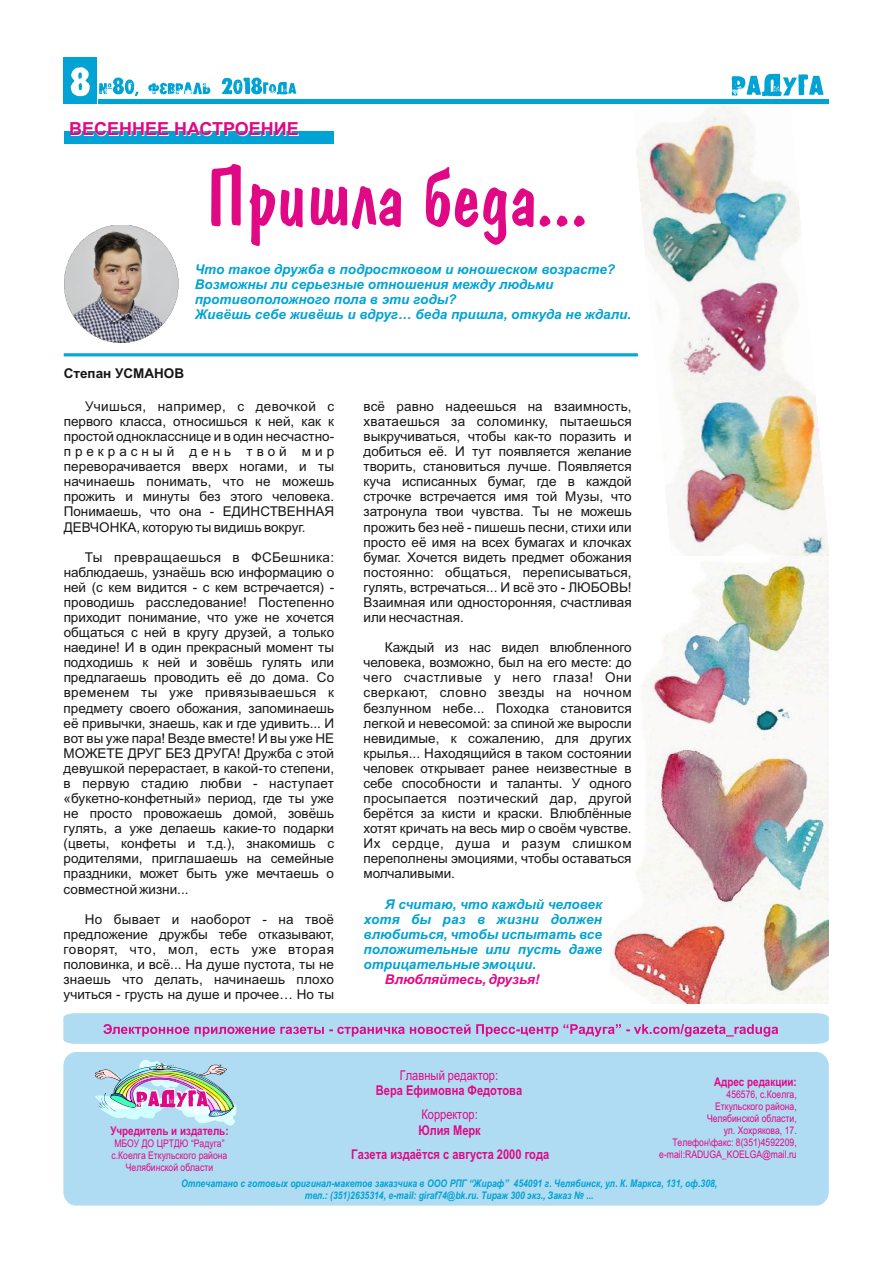
<style>
.page{position:relative;width:893px;height:1263px;background:#fff}
.page>*{position:absolute;margin:0;border:0;box-sizing:border-box;transform-origin:0 0}
.t1{font:700 18px "Arial";color:#fff}
.t2{font:13.5px/15.1px "Arial";color:#151616;text-align:justify}
.t3{font:italic 700 13.5px/15.1px "Arial";color:#00a3d4}
.t4{font:700 13.5px "Arial Narrow";color:#e10886}
.t5{font:13.5px "Arial Narrow";color:#e10886}
.t6{font:italic 700 13.5px "Arial";color:#e10886}
.t7{font:700 13.5px "Arial";color:#151616}
.t8{font:700 12px "Arial Narrow";color:#e10886}
.t9{font:10.5px/11.9px "Arial Narrow";color:#e10886;text-align:right}
.t10{font:italic 700 10.5px/12px "Arial Narrow";color:#00a3d4;text-align:center}
</style>
<div class="page">
<img style="left:633px;top:96px;width:196px;height:460px">
<hr style="left:64px;top:353px;width:574px;height:3px;background:#00a7d7">
<svg style="left:63px;top:1013px;width:766px;height:31px;background:#b4c6e7"></svg>
<div style="left:63px;top:1052px;width:766px;height:153px;background:#afdcf2;border-radius:13px"></div>
<img style="left:95px;top:1060px;width:141px;height:66px">
<hr style="left:99px;top:99px;width:730px;height:4px;background:#00a3d4">
<div style="left:64px;top:57px;width:33px;height:46px;background:#00a3d4"></div>
<svg style="left:71px;top:67px;width:19px;height:29px"></svg>
<svg style="left:731px;top:74px;width:92px;height:22px"></svg>
<svg style="left:99px;top:77px;width:111px;height:19px"></svg>
<svg style="left:222px;top:77px;width:74px;height:17px"></svg>
<img style="left:611px;top:556px;width:218px;height:448px">
<img style="left:64px;top:226px;width:115px;height:116px">
<div style="left:64px;top:131px;width:269px;height:13px;background:#00a3d4"></div>
<svg style="left:211px;top:164px;width:374px;height:82px"></svg>
<h1 class="t1" style="left:70px;top:123px;width:231px">ВЕСЕННЕЕ НАСТРОЕНИЕ</h1>
<p class="t3" style="left:195px;top:263px;width:438px">Что такое дружба в подростковом и юношеском возрасте?<br>Возможны ли серьезные отношения между людьми противоположного пола в эти годы?<br>Живёшь себе живёшь и вдруг… беда пришла, откуда не ждали.</p>
<p class="t7" style="left:64px;top:368px;width:122px">Степан УСМАНОВ</p>
<p class="t2" style="left:64px;top:400px;width:272px;text-indent:21px">Учишься, например, с девочкой с первого класса, относишься к ней, как к простой однокласснице и в один несчастно&shy;прекрасный день твой мир переворачивается вверх ногами, и ты начинаешь понимать, что не можешь прожить и минуты без этого человека.<br>Понимаешь, что она - ЕДИНСТВЕННАЯ ДЕВЧОНКА, которую ты видишь вокруг.</p>
<p class="t2" style="left:64px;top:551px;width:272px;text-indent:21px">Ты превращаешься в ФСБешника: наблюдаешь, узнаёшь всю информацию о ней (с кем видится - с кем встречается) - проводишь расследование! Постепенно приходит понимание, что уже не хочется общаться с ней в кругу друзей, а только наедине! И в один прекрасный момент ты подходишь к ней и зовёшь гулять или предлагаешь проводить её до дома. Со временем ты уже привязываешься к предмету своего обожания, запоминаешь её привычки, знаешь, как и где удивить... И вот вы уже пара! Везде вместе! И вы уже НЕ МОЖЕТЕ ДРУГ БЕЗ ДРУГА! Дружба с этой девушкой перерастает, в какой-то степени, в первую стадию любви - наступает «букетно-конфетный» период, где ты уже не просто провожаешь домой, зовёшь гулять, а уже делаешь какие-то подарки (цветы, конфеты и т.д.), знакомишь с родителями, приглашаешь на семейные праздники, может быть уже мечтаешь о совместной жизни...</p>
<p class="t2" style="left:64px;top:913px;width:272px;text-indent:21px">Но бывает и наоборот - на твоё предложение дружбы тебе отказывают, говорят, что, мол, есть уже вторая половинка, и всё... На душе пустота, ты не знаешь что делать, начинаешь плохо учиться - грусть на душе и прочее… Но ты</p>
<p class="t2" style="left:363px;top:400px;width:270px">всё равно надеешься на взаимность, хватаешься за соломинку, пытаешься выкручиваться, чтобы как-то поразить и добиться её. И тут появляется желание творить, становиться лучше. Появляется куча исписанных бумаг, где в каждой строчке встречается имя той Музы, что затронула твои чувства. Ты не можешь прожить без неё - пишешь песни, стихи или просто её имя на всех бумагах и клочках бумаг. Хочется видеть предмет обожания постоянно: общаться, переписываться, гулять, встречаться... И всё это - ЛЮБОВЬ!<br>Взаимная или односторонняя, счастливая или несчастная.</p>
<p class="t2" style="left:363px;top:641px;width:270px;text-indent:21px">Каждый из нас видел влюбленного человека, возможно, был на его месте: до чего счастливые у него глаза! Они сверкают, словно звезды на ночном безлунном небе... Походка становится легкой и невесомой: за спиной же выросли невидимые, к сожалению, для других крылья... Находящийся в таком состоянии человек открывает ранее неизвестные в себе способности и таланты. У одного просыпается поэтический дар, другой берётся за кисти и краски. Влюблённые хотят кричать на весь мир о своём чувстве.<br>Их сердце, душа и разум слишком переполнены эмоциями, чтобы оставаться молчаливыми.</p>
<p class="t3" style="left:364px;top:898px;width:240px;text-align:justify;text-indent:21px">Я считаю, что каждый человек хотя бы раз в жизни должен влюбиться, чтобы испытать все положительные или пусть даже отрицательные эмоции.</p>
<p class="t6" style="left:385px;top:974px;width:156px">Влюбляйтесь, друзья!</p>
<p class="t5" style="left:400px;top:1070px;width:100px">Главный редактор:</p>
<p class="t4" style="left:376px;top:1085px;width:148px">Вера Ефимовна Федотова</p>
<p class="t8" style="left:714px;top:1077px;width:84px">Адрес редакции:</p>
<p class="t9" style="left:672px;top:1089px;width:126px">456576, с.Коелга,<br>Еткульского района,<br>Челябинской области,<br>ул. Хохрякова, 17.<br>Телефон\факс: 8(351)4592209,</p>
<p class="t5" style="left:421px;top:1109px;width:58px">Корректор:</p>
<p class="t4" style="left:418px;top:1125px;width:64px">Юлия Мерк</p>
<p class="t8" style="left:110px;top:1126px;width:120px">Учредитель и издатель:</p>
<p class="t9" style="left:112px;top:1138px;width:117px;text-align:center">МБОУ ДО ЦРТДЮ “Радуга” с.Коелга Еткульского района<br>Челябинской области</p>
<p class="t10" style="left:181px;top:1178px;width:538px">Отпечатано с готовых оригинал-макетов заказчика в ООО РПГ “Жираф” 454091 г. Челябинск, ул. К. Маркса, 131, оф.308, тел.: (351)2635314, e-mail: giraf74@bk.ru. Тираж 300 экз., Заказ № ...</p>
<p class="t4" style="left:351px;top:1149px;width:199px">Газета издаётся с августа 2000 года</p>
<p class="t9" style="left:659px;top:1149px;width:139px">e-mail:RADUGA_KOELGA@mail.ru</p>
</div>
